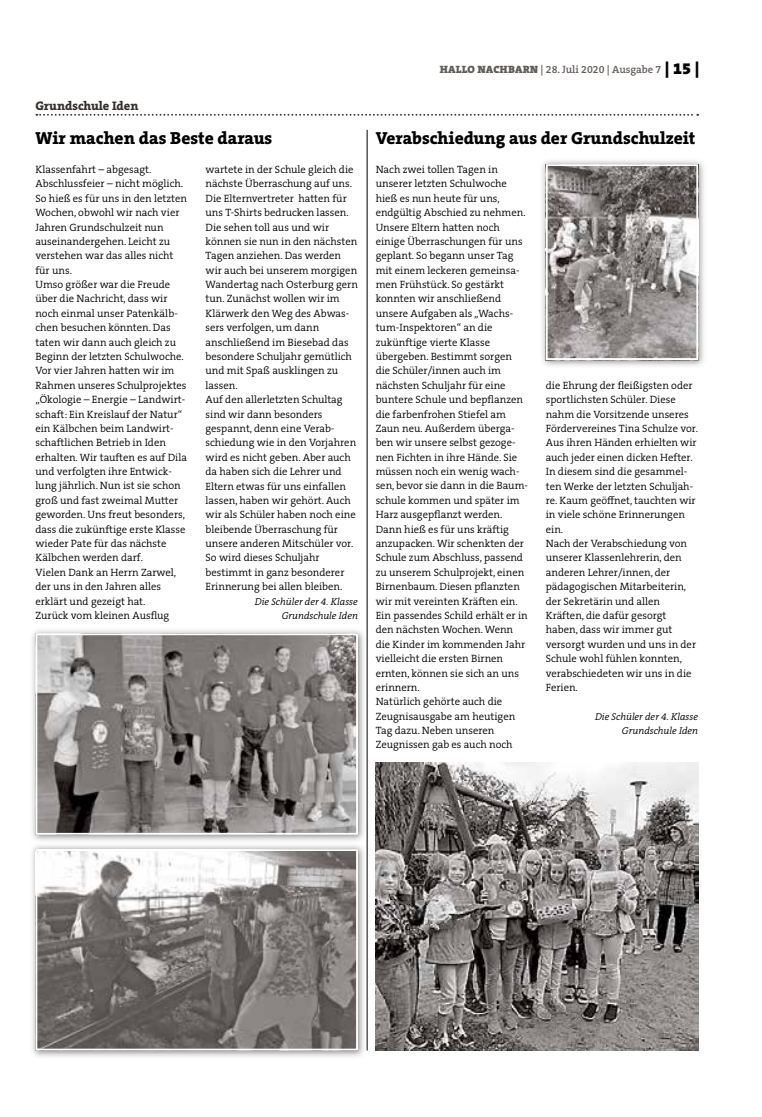
<style>
.page{position:relative;width:762px;height:1117px;background:#fff}
.page>*{position:absolute;margin:0;border:0;box-sizing:border-box;transform-origin:0 0}
.t1{font:800 17.5px "The Serif B W8";color:#000}
.t2{font:800 12.5px "The Serif B W8";color:#36302d}
.t3{font:300 10.62px/14.4px "The Serif B W4";color:#000}
.t4{font:600 10.62px "The Serif B W6";color:#615c58}
.t5{font:italic 300 10px/14.4px "The Serif B W4";color:#000;text-align:right}
.s1{font-family:"The Serif B W9";font-weight:900}
.s2{font-family:"The Serif B W9";font-weight:900;font-size:16.25px;color:#000}
</style>
<div class="page">
<hr style="left:367px;top:130px;width:1px;height:920px;background:#000">
<svg style="left:36px;top:114px;width:662px;height:2px"></svg>
<img style="left:32px;top:630px;width:332px;height:427px">
<img style="left:38px;top:851px;width:317px;height:196px">
<div style="left:35px;top:848px;width:323px;height:202px;border:2px solid #fff"></div>
<img style="left:38px;top:636px;width:317px;height:195px">
<div style="left:35px;top:633px;width:323px;height:201px;border:2px solid #fff"></div>
<img style="left:542px;top:160px;width:162px;height:206px">
<img style="left:549px;top:167px;width:146px;height:190px">
<div style="left:546px;top:164px;width:152px;height:196px;border:2px solid #fff"></div>
<img style="left:376px;top:762px;width:322px;height:288px">
<p class="t2" style="left:35px;top:98px;width:104px">Grundschule Iden</p>
<h1 class="t1" style="left:35px;top:126px;width:238px">Wir machen das Beste daraus</h1>
<p class="t3" style="left:35px;top:162px;width:153px">Klassenfahrt – abgesagt.<br>Abschlussfeier – nicht möglich.<br>So hieß es für uns in den letzten<br>Wochen, obwohl wir nach vier<br>Jahren Grundschulzeit nun auseinandergehen. Leicht zu verstehen war das alles nicht für uns.<br>Umso größer war die Freude über die Nachricht, dass wir noch einmal unser Patenkälb&shy;chen besuchen könnten. Das taten wir dann auch gleich zu<br>Beginn der letzten Schulwoche.<br>Vor vier Jahren hatten wir im<br>Rahmen unseres Schulprojektes „Ökologie – Energie – Landwirt&shy;schaft: Ein Kreislauf der Natur“ ein Kälbchen beim Landwirt&shy;schaftlichen Betrieb in Iden erhalten. Wir tauften es auf Dila und verfolgten ihre Entwick&shy;lung jährlich. Nun ist sie schon groß und fast zweimal Mutter geworden. Uns freut besonders, dass die zukünftige erste Klasse wieder Pate für das nächste<br>Kälbchen werden darf.<br>Vielen Dank an Herrn Zarwel, der uns in den Jahren alles erklärt und gezeigt hat.<br>Zurück vom kleinen Ausflug</p>
<p class="t3" style="left:206px;top:162px;width:154px">wartete in der Schule gleich die nächste Überraschung auf uns.<br>Die Elternvertreter hatten für uns T-Shirts bedrucken lassen.<br>Die sehen toll aus und wir können sie nun in den nächsten<br>Tagen anziehen. Das werden wir auch bei unserem morgigen<br>Wandertag nach Osterburg gern tun. Zunächst wollen wir im<br>Klärwerk den Weg des Abwas&shy;sers verfolgen, um dann anschließend im Biesebad das besondere Schuljahr gemütlich und mit Spaß ausklingen zu lassen.<br>Auf den allerletzten Schultag sind wir dann besonders gespannt, denn eine Verab&shy;schiedung wie in den Vorjahren wird es nicht geben. Aber auch da haben sich die Lehrer und<br>Eltern etwas für uns einfallen lassen, haben wir gehört. Auch wir als Schüler haben noch eine bleibende Überraschung für unsere anderen Mitschüler vor.<br>So wird dieses Schuljahr bestimmt in ganz besonderer<br>Erinnerung bei allen bleiben.</p>
<p class="t5" style="left:255px;top:594px;width:105px">Die Schüler der 4. Klasse<br>Grundschule Iden</p>
<p class="t4" style="left:440px;top:63px;width:261px"><span class="s1">HALLO NACHBARN</span> | 28. Juli 2020 | Ausgabe 7 <span class="s2">| 15 |</span></p>
<h1 class="t1" style="left:376px;top:126px;width:321px">Verabschiedung aus der Grundschulzeit</h1>
<p class="t3" style="left:376px;top:162px;width:154px">Nach zwei tollen Tagen in unserer letzten Schulwoche hieß es nun heute für uns, endgültig Abschied zu nehmen.<br>Unsere Eltern hatten noch einige Überraschungen für uns geplant. So begann unser Tag mit einem leckeren gemeinsa&shy;men Frühstück. So gestärkt konnten wir anschließend unsere Aufgaben als „Wachs&shy;tum-Inspektoren“ an die zukünftige vierte Klasse übergeben. Bestimmt sorgen die Schüler/innen auch im nächsten Schuljahr für eine buntere Schule und bepflanzen die farbenfrohen Stiefel am<br>Zaun neu. Außerdem überga&shy;ben wir unsere selbst gezoge&shy;nen Fichten in ihre Hände. Sie müssen noch ein wenig wach&shy;sen, bevor sie dann in die Baum&shy;schule kommen und später im<br>Harz ausgepflanzt werden.<br>Dann hieß es für uns kräftig anzupacken. Wir schenkten der<br>Schule zum Abschluss, passend zu unserem Schulprojekt, einen<br>Birnenbaum. Diesen pflanzten wir mit vereinten Kräften ein.<br>Ein passendes Schild erhält er in den nächsten Wochen. Wenn die Kinder im kommenden Jahr vielleicht die ersten Birnen ernten, können sie sich an uns erinnern.<br>Natürlich gehörte auch die<br>Zeugnisausgabe am heutigen<br>Tag dazu. Neben unseren<br>Zeugnissen gab es auch noch</p>
<p class="t3" style="left:546px;top:378px;width:154px">die Ehrung der fleißigsten oder sportlichsten Schüler. Diese nahm die Vorsitzende unseres<br>Fördervereines Tina Schulze vor.<br>Aus ihren Händen erhielten wir auch jeder einen dicken Hefter.<br>In diesem sind die gesammel&shy;ten Werke der letzten Schuljah&shy;re. Kaum geöffnet, tauchten wir in viele schöne Erinnerungen ein.<br>Nach der Verabschiedung von unserer Klassenlehrerin, den anderen Lehrer/innen, der pädagogischen Mitarbeiterin, der Sekretärin und allen<br>Kräften, die dafür gesorgt haben, dass wir immer gut versorgt wurden und uns in der<br>Schule wohl fühlen konnten, verabschiedeten wir uns in die<br>Ferien.</p>
<p class="t5" style="left:595px;top:709px;width:105px">Die Schüler der 4. Klasse<br>Grundschule Iden</p>
</div>
